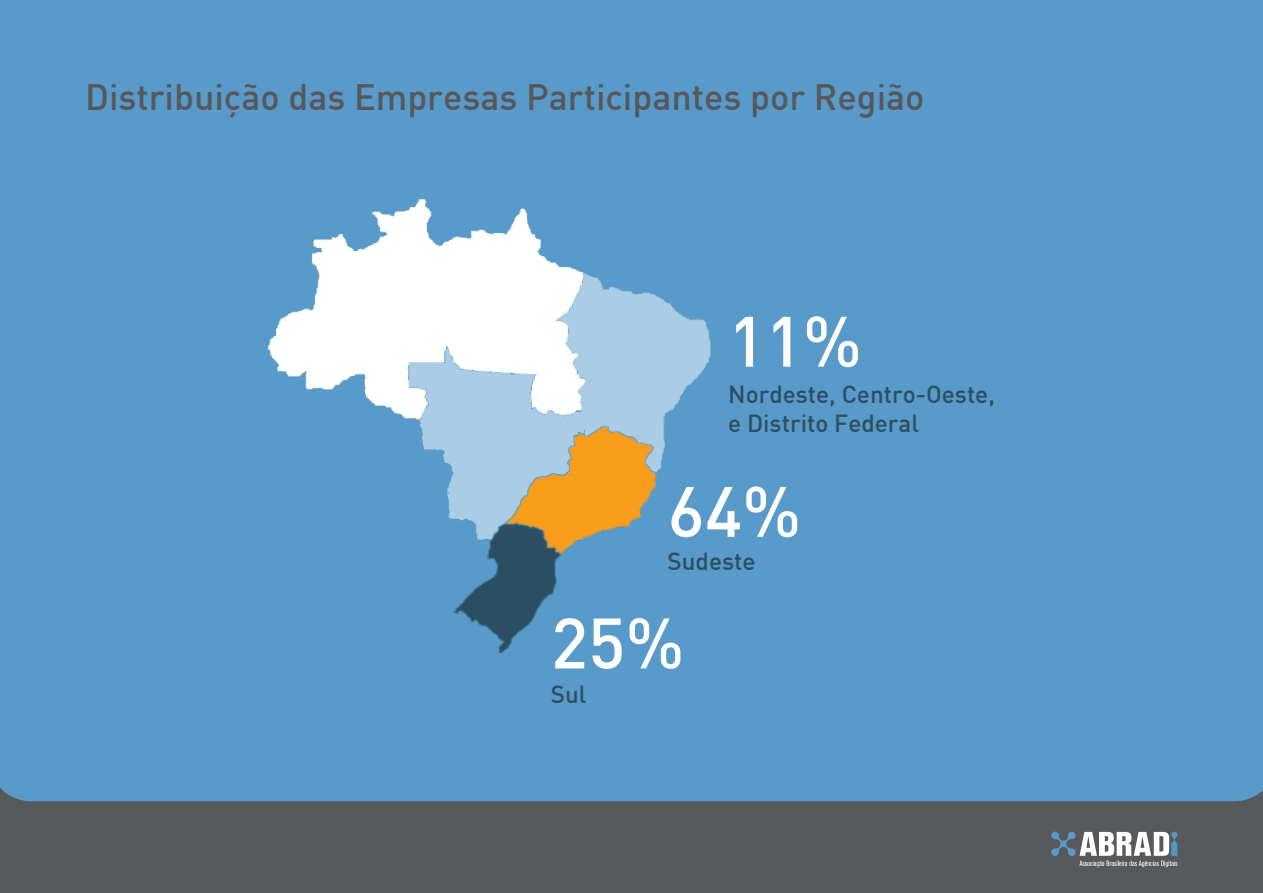
<style>
.page{position:relative;width:1263px;height:893px;background:#589ac9}
.page>*{position:absolute;margin:0;border:0;box-sizing:border-box;transform-origin:0 0}
.t1{font:500 70.05px "DIN";color:#fff}
.t2{font:500 36px "DIN";color:#58585a}
.t3{font:500 24.3px/29.1px "DIN";color:#2e4f63}
</style>
<div class="page">
<img style="left:268px;top:199px;width:443px;height:453px">
<svg style="left:0;top:788px;width:1263px;height:105px;background:#586169"></svg>
<svg style="left:1051px;top:832px;width:126px;height:35px;background:#93999e"></svg>
<h2 class="t2" style="left:85px;top:74px;width:841px">Distribuição das Empresas Participantes por Região</h2>
<h1 class="t1" style="left:728px;top:297px;width:135px">11%</h1>
<p class="t3" style="left:728px;top:379px;width:268px">Nordeste, Centro-Oeste, e Distrito Federal</p>
<h1 class="t1" style="left:667px;top:467px;width:135px">64%</h1>
<p class="t3" style="left:667px;top:546px;width:90px">Sudeste</p>
<h1 class="t1" style="left:551px;top:598px;width:135px">25%</h1>
<p class="t3" style="left:551px;top:679px;width:37px">Sul</p>
</div>
